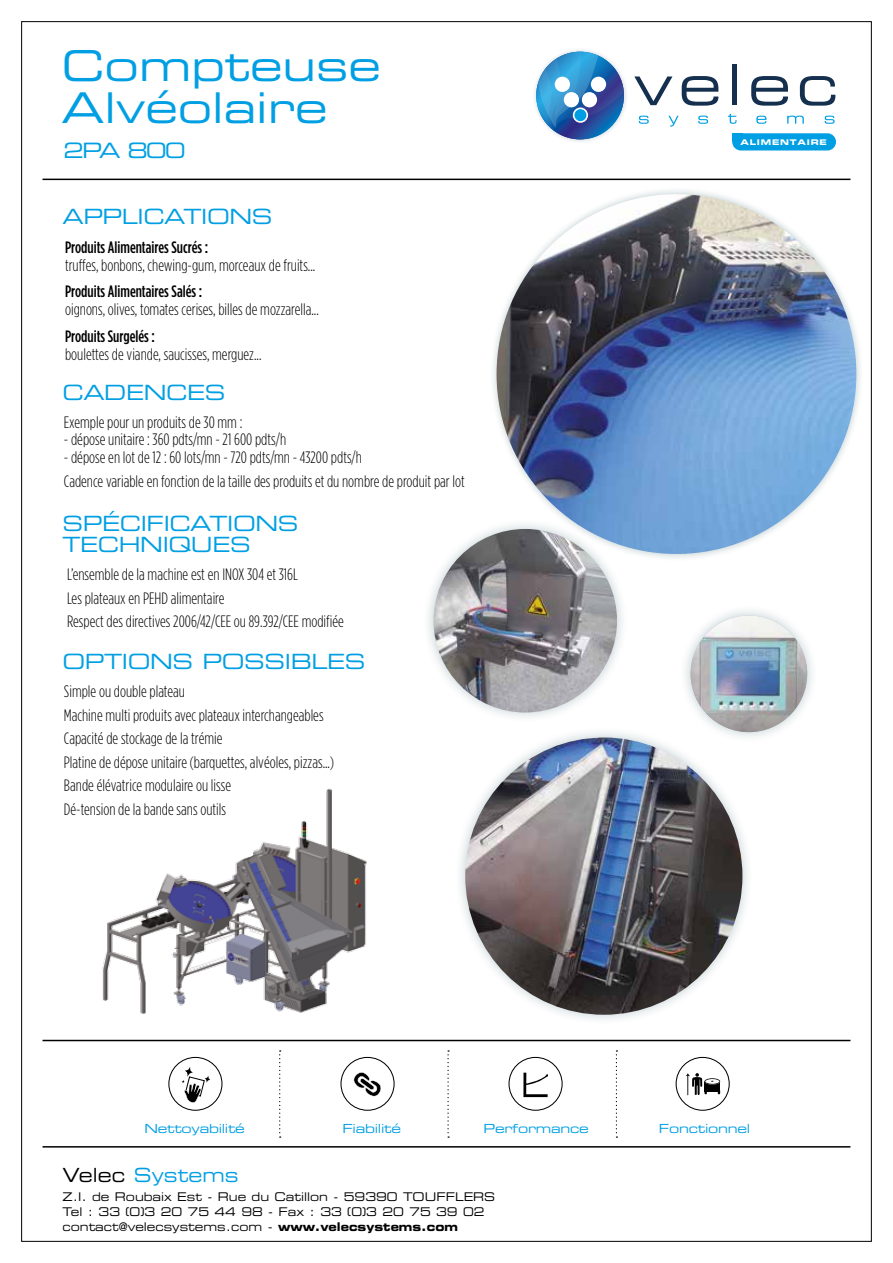
<style>
.page{position:relative;width:893px;height:1263px;background:#fff}
.page>*{position:absolute;margin:0;border:0;box-sizing:border-box;transform-origin:0 0}
.t1{font:42.45px/42.5px "Eurostile Extended Two";color:#009fe3}
.t2{font:21.15px "Eurostile Extended Two";letter-spacing:-.08em;color:#009fe3}
.t3{font:21px/21px "Eurostile Extended Two";letter-spacing:-.02em;color:#009fe3}
.t4{font:19.5px "Eurostile Extended Two";color:#009fe3;scale:.93 1}
.t5{font:300 16.5px/23.5px "Gotham Condensed";color:#000}
.t6{font:500 16.5px "Gotham Condensed";color:#000}
.t7{font:12.6px "Eurostile Extended Two";letter-spacing:-.02em;color:#009fe3}
.t8{font:12px/15px "Eurostile Extended Two";color:#000;scale:.93 1}
.t9{font:7.8px "Eurostile Bold Extended Two";letter-spacing:.1em;color:#fff}
.s1{color:#000}
.s2{font-family:"Eurostile Bold Extended Two"}
</style>
<div class="page">
<img style="left:535px;top:50px;width:92px;height:92px">
<svg style="left:634px;top:76px;width:38px;height:29px"></svg>
<svg style="left:682px;top:76px;width:36px;height:30px"></svg>
<div style="left:732px;top:64px;width:5px;height:41px;background:#152f4e"></div>
<svg style="left:751px;top:76px;width:37px;height:30px"></svg>
<svg style="left:800px;top:76px;width:35px;height:30px"></svg>
<svg style="left:639px;top:116px;width:10px;height:8px"></svg>
<svg style="left:668px;top:116px;width:11px;height:11px"></svg>
<svg style="left:698px;top:116px;width:10px;height:8px"></svg>
<svg style="left:728px;top:114px;width:8px;height:10px"></svg>
<svg style="left:756px;top:116px;width:10px;height:8px"></svg>
<svg style="left:787px;top:116px;width:17px;height:8px"></svg>
<svg style="left:825px;top:116px;width:10px;height:8px"></svg>
<img style="left:536px;top:130px;width:88px;height:9px">
<svg style="left:536px;top:52px;width:88px;height:87px"></svg>
<svg style="left:536px;top:52px;width:88px;height:78px"></svg>
<div style="left:591px;top:77px;width:15px;height:15px;background:#fff;border-radius:50%"></div>
<div style="left:555px;top:77px;width:15px;height:15px;background:#fff;border-radius:50%"></div>
<svg style="left:573px;top:108px;width:15px;height:15px"></svg>
<div style="left:574px;top:109px;width:12px;height:12px;background:#009fe3;border-radius:50%"></div>
<div style="left:582px;top:92px;width:15px;height:15px;background:#fff;border-radius:50%"></div>
<div style="left:564px;top:92px;width:15px;height:15px;background:#fff;border-radius:50%"></div>
<div style="left:732px;top:133px;width:104px;height:17px;background:#009fe3;border-radius:9px"></div>
<div style="left:732px;top:133px;width:11px;height:8px;background:#009fe3"></div>
<hr style="left:43px;top:179px;width:807px;height:1px;background:#000">
<div style="left:489px;top:186px;width:375px;height:376px;background:#003d4b;opacity:.25"></div>
<img style="left:497px;top:194px;width:359px;height:360px;border-radius:180px">
<div style="left:454px;top:726px;width:300px;height:300px;background:#003d4b;opacity:.25"></div>
<img style="left:465px;top:737px;width:277px;height:278px;border-radius:139px">
<div style="left:679px;top:604px;width:140px;height:140px;background:#003d4b;opacity:.25"></div>
<div style="left:691px;top:615px;width:116px;height:117px;background:#003d4b;opacity:.25"></div>
<img style="left:691px;top:615px;width:116px;height:117px;border-radius:58px">
<div style="left:422px;top:517px;width:207px;height:207px;background:#003d4b;opacity:.25"></div>
<img style="left:433px;top:529px;width:184px;height:183px;border-radius:92px">
<div style="left:676px;top:1057px;width:54px;height:54px;border:1px solid #000;border-radius:50%"></div>
<svg style="left:686px;top:1073px;width:34px;height:22px"></svg>
<div style="left:168px;top:1057px;width:54px;height:54px;border:1px solid #000;border-radius:50%"></div>
<svg style="left:182px;top:1067px;width:29px;height:36px"></svg>
<hr style="left:43px;top:1146px;width:807px;height:1px;background:#000">
<hr style="left:43px;top:1040px;width:807px;height:1px;background:#000">
<div style="left:340px;top:1057px;width:55px;height:54px;border:1px solid #000;border-radius:50%"></div>
<svg style="left:353px;top:1072px;width:28px;height:25px"></svg>
<div style="left:508px;top:1057px;width:55px;height:54px;border:1px solid #000;border-radius:50%"></div>
<svg style="left:523px;top:1072px;width:25px;height:25px"></svg>
<svg style="left:279px;top:1050px;width:2px;height:88px"></svg>
<svg style="left:447px;top:1050px;width:2px;height:88px"></svg>
<svg style="left:616px;top:1050px;width:1px;height:88px"></svg>
<img style="left:102px;top:788px;width:265px;height:226px">
<h1 class="t1" style="left:62px;top:43px;width:321px">Compteuse<br>Alvéolaire</h1>
<p class="t2" style="left:64px;top:136px;width:123px">2PA 800</p>
<p class="t3" style="left:63px;top:205px;width:212px">APPLICATIONS</p>
<p class="t6" style="left:65px;top:238px;width:145px">Produits Alimentaires Sucrés :</p>
<p class="t5" style="left:65px;top:253px;width:252px">truffes, bonbons, chewing-gum, morceaux de fruits...</p>
<p class="t6" style="left:65px;top:282px;width:139px">Produits Alimentaires Salés :</p>
<p class="t5" style="left:65px;top:297px;width:255px">oignons, olives, tomates cerises, billes de mozzarella...</p>
<p class="t6" style="left:65px;top:327px;width:91px">Produits Surgelés :</p>
<p class="t5" style="left:65px;top:342px;width:198px">boulettes de viande, saucisses, merguez...</p>
<p class="t3" style="left:63px;top:382px;width:164px">CADENCES</p>
<p class="t5" style="left:64px;top:410px;width:180px">Exemple pour un produits de 30 mm :</p>
<p class="t5" style="left:64px;top:428px;width:224px">- dépose unitaire : 360 pdts/mn - 21 600 pdts/h</p>
<p class="t5" style="left:64px;top:445px;width:402px">- dépose en lot de 12 : 60 lots/mn - 720 pdts/mn - 43200 pdts/h<br>Cadence variable en fonction de la taille des produits et du nombre de produit par lot</p>
<p class="t3" style="left:63px;top:513px;width:238px">SPÉCIFICATIONS<br>TECHNIQUES</p>
<p class="t5" style="left:67px;top:563px;width:278px">L’ensemble de la machine est en INOX 304 et 316L<br>Les plateaux en PEHD alimentaire<br>Respect des directives 2006/42/CEE ou 89.392/CEE modifiée</p>
<p class="t3" style="left:63px;top:651px;width:305px">OPTIONS POSSIBLES</p>
<p class="t5" style="left:64px;top:679px;width:272px">Simple ou double plateau<br>Machine multi produits avec plateaux interchangeables Capacité de stockage de la trémie<br>Platine de dépose unitaire (barquettes, alvéoles, pizzas...)<br>Bande élévatrice modulaire ou lisse<br>Dé-tension de la bande sans outils</p>
<p class="t9" style="left:740px;top:137px;width:88px">ALIMENTAIRE</p>
<p class="t7" style="left:145px;top:1119px;width:102px">Nettoyabilité</p>
<p class="t7" style="left:342px;top:1119px;width:60px">Fiabilité</p>
<p class="t7" style="left:483px;top:1119px;width:107px">Performance</p>
<p class="t7" style="left:659px;top:1119px;width:93px">Fonctionnel</p>
<p class="t4" style="left:63px;top:1161px;width:191px"><span class="s1">Velec</span> Systems</p>
<p class="t8" style="left:63px;top:1189px;width:467px">Z.I. de Roubaix Est - Rue du Catillon - 59390 TOUFFLERS<br>Tel : 33 (0)3 20 75 44 98 - Fax : 33 (0)3 20 75 39 02 contact@velecsystems.com - <span class="s2">www.velecsystems.com</span></p>
</div>
